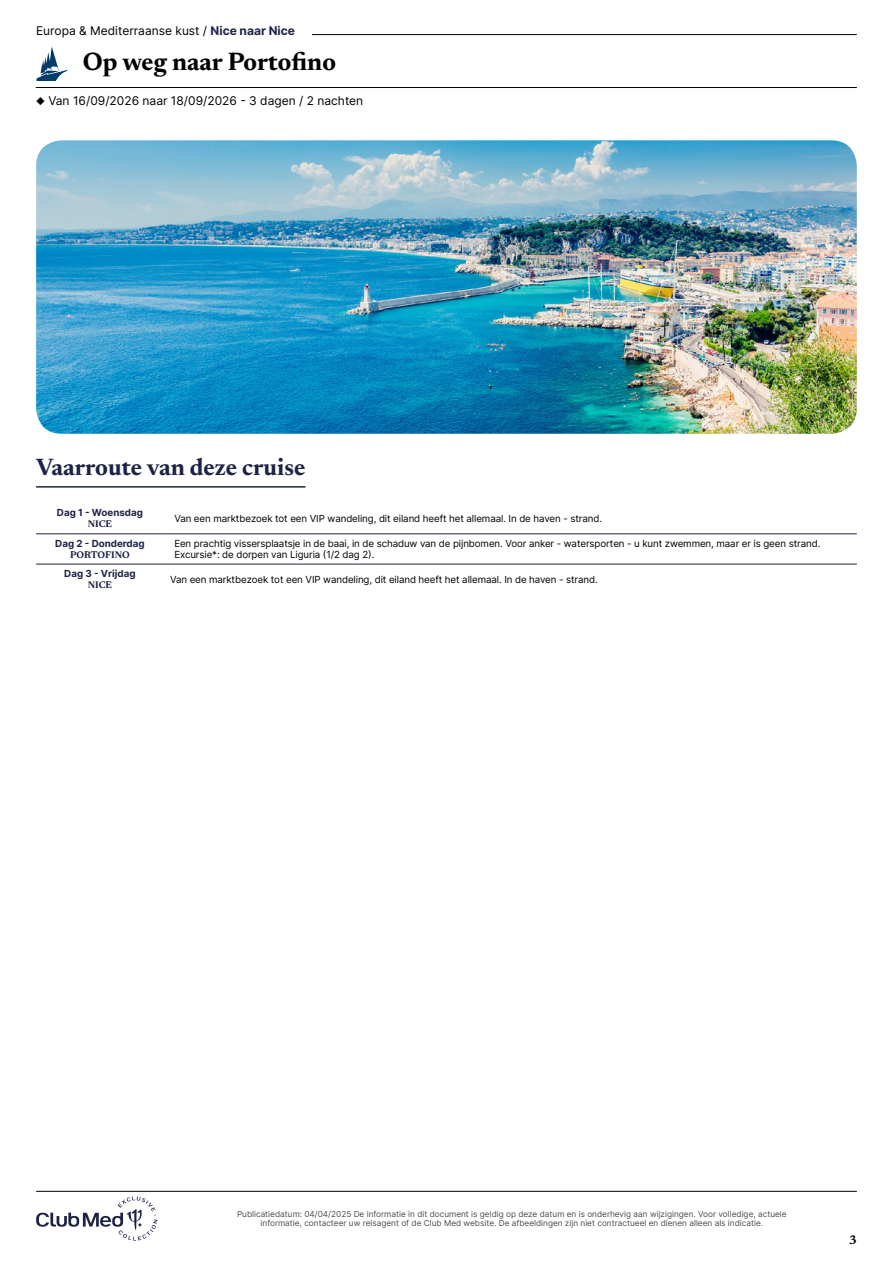
<style>
.page{position:relative;width:893px;height:1263px;background:#fff}
.page>*{position:absolute;margin:0;border:0;box-sizing:border-box;transform-origin:0 0}
.t1{font:700 25.5px "Newsreader 24 pt";color:#000}
.t2{font:700 24px "Newsreader 24 pt";color:#1e2346}
.t3{font:700 12.6px "Newsreader 24 pt";color:#000}
.t4{font:12px "Inter";color:#000}
.t5{font:9.75px/11.2px "Inter";letter-spacing:-.01em;color:#000}
.t6{font:700 9.75px "Inter";color:#1e2346}
.t7{font:700 9.75px "Newsreader 24 pt";letter-spacing:-.005em;color:#1e2346}
.t8{font:8.25px/9px "Inter";color:#4d4d4d;text-align:center}
.s1{font-weight:700;color:#1e2346}
</style>
<div class="page">
<hr style="left:107px;top:34px;width:750px;height:1px;background:#000">
<hr style="left:36px;top:87px;width:821px;height:1px;background:#000">
<svg style="left:36px;top:47px;width:32px;height:34px"></svg>
<div style="left:36px;top:26px;width:276px;height:17px;background:#fff"></div>
<img style="left:36px;top:140px;width:821px;height:294px">
<hr style="left:36px;top:486px;width:270px;height:2px;background:#1e2346">
<hr style="left:36px;top:534px;width:128px;height:1px;background:#1e2346">
<hr style="left:36px;top:564px;width:128px;height:1px;background:#1e2346">
<hr style="left:164px;top:534px;width:693px;height:1px;background:#1e2346">
<hr style="left:164px;top:564px;width:693px;height:1px;background:#1e2346">
<svg style="left:36px;top:1196px;width:122px;height:44px"></svg>
<hr style="left:36px;top:1191px;width:821px;height:1px;background:#000">
<p class="t4" style="left:36px;top:22px;width:260px">Europa &amp; Mediterraanse kust / <span class="s1">Nice naar Nice</span></p>
<h1 class="t1" style="left:83px;top:43px;width:255px">Op weg naar Portofino</h1>
<p class="t4" style="left:36px;top:92px;width:329px">◆ Van 16/09/2026 naar 18/09/2026 - 3 dagen / 2 nachten</p>
<h2 class="t2" style="left:36px;top:450px;width:271px">Vaarroute van deze cruise</h2>
<p class="t6" style="left:57px;top:506px;width:87px">Dag 1 - Woensdag</p>
<p class="t7" style="left:88px;top:517px;width:26px">NICE</p>
<p class="t5" style="left:174px;top:512px;width:429px">Van een marktbezoek tot een VIP wandeling, dit eiland heeft het allemaal. In de haven - strand.</p>
<p class="t6" style="left:55px;top:536px;width:91px">Dag 2 - Donderdag</p>
<p class="t7" style="left:70px;top:548px;width:61px">PORTOFINO</p>
<p class="t5" style="left:174px;top:537px;width:647px">Een prachtig vissersplaatsje in de baai, in de schaduw van de pijnbomen. Voor anker - watersporten - u kunt zwemmen, maar er is geen strand.<br>Excursie*: de dorpen van Liguria (1/2 dag 2).</p>
<p class="t6" style="left:64px;top:566px;width:73px">Dag 3 - Vrijdag</p>
<p class="t7" style="left:88px;top:578px;width:26px">NICE</p>
<p class="t5" style="left:170px;top:573px;width:429px">Van een marktbezoek tot een VIP wandeling, dit eiland heeft het allemaal. In de haven - strand.</p>
<p class="t8" style="left:237px;top:1209px;width:551px">Publicatiedatum: 04/04/2025 De informatie in dit document is geldig op deze datum en is onderhevig aan wijzigingen. Voor volledige, actuele informatie, contacteer uw reisagent of de Club Med website. De afbeeldingen zijn niet contractueel en dienen alleen als indicatie.</p>
<p class="t3" style="left:849px;top:1230px;width:9px">3</p>
</div>
